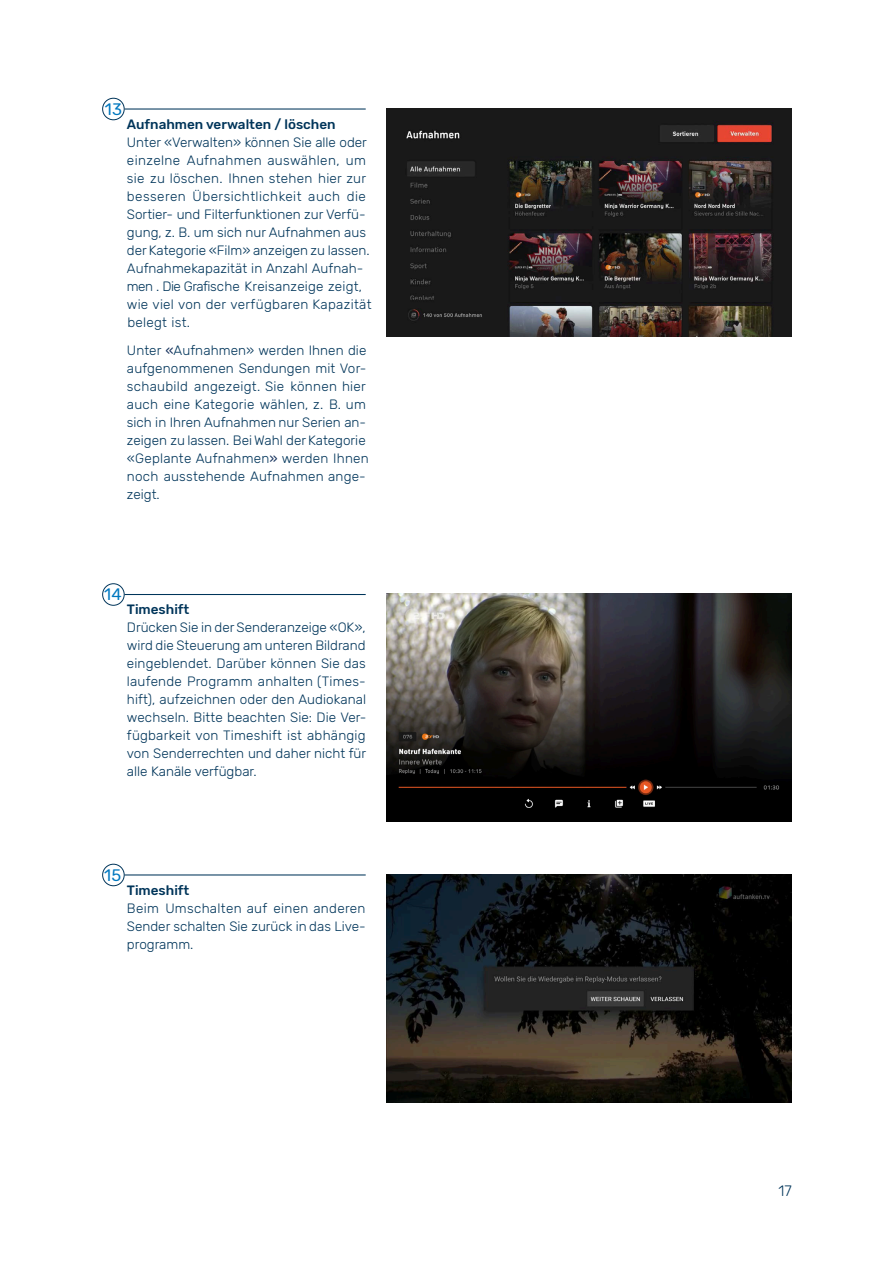
<style>
.page{position:relative;width:894px;height:1264px;background:#fff}
.page>*{position:absolute;margin:0;border:0;box-sizing:border-box;transform-origin:0 0}
.t1{font:16.5px "Rubik";color:#0078c0}
.t2{font:300 15px "Rubik";color:#00355a}
.t3{font:300 13.5px/18px "Rubik";letter-spacing:.005em;color:#00355a;text-align:justify}
.t4{font:500 13.5px "Rubik";color:#00355a}
.s1{font-weight:400;color:#17335e}
</style>
<div class="page">
<hr style="left:124px;top:594px;width:241px;height:1px;background:#00355a">
<hr style="left:124px;top:874px;width:241px;height:1px;background:#00355a">
<hr style="left:124px;top:108px;width:241px;height:1px;background:#00355a">
<div style="left:102px;top:583px;width:22px;height:22px;border:1px solid #00355a;border-radius:50%"></div>
<div style="left:102px;top:863px;width:22px;height:23px;border:1px solid #00355a;border-radius:50%"></div>
<div style="left:102px;top:98px;width:22px;height:22px;border:1px solid #00355a;border-radius:50%"></div>
<img style="left:386px;top:594px;width:405px;height:227px">
<img style="left:386px;top:874px;width:405px;height:228px">
<img style="left:386px;top:108px;width:405px;height:228px">
<p class="t1" style="left:105px;top:99px;width:19px">13</p>
<p class="t4" style="left:127px;top:116px;width:210px">Aufnahmen verwalten / löschen</p>
<p class="t3" style="left:127px;top:133px;width:246px;text-align:left">Unter «Verwalten» können Sie alle oder einzelne Aufnahmen auswählen, um sie zu löschen. Ihnen stehen hier zur besseren Übersichtlichkeit auch die Sortier- und Filterfunktionen zur Verfü&shy;gung, z. B. um sich nur Aufnahmen aus der Kategorie «Film» anzeigen zu lassen.<br>Aufnahmekapazität in Anzahl Aufnah&shy;men . Die Grafische Kreisanzeige zeigt, wie viel von der verfügbaren Kapazität belegt ist.</p>
<p class="t3" style="left:127px;top:341px;width:243px;text-align:left">Unter <span class="s1">«</span>Aufnahmen» werden Ihnen die aufgenommenen Sendungen mit Vor&shy;schaubild angezeigt. Sie können hier auch eine Kategorie wählen, z. B. um sich in Ihren Aufnahmen nur Serien an&shy;zeigen zu lassen. Bei Wahl der Kategorie «Geplante Aufnahmen<span class="s1">»</span> werden Ihnen noch ausstehende Aufnahmen ange&shy;zeigt.</p>
<p class="t1" style="left:104px;top:584px;width:19px">14</p>
<p class="t4" style="left:127px;top:601px;width:64px">Timeshift</p>
<p class="t3" style="left:127px;top:618px;width:241px">Drücken Sie in der Senderanzeige «OK», wird die Steuerung am unteren Bildrand eingeblendet. Darüber können Sie das laufende Programm anhalten (Times&shy;hift), aufzeichnen oder den Audiokanal wechseln. Bitte beachten Sie: Die Ver&shy;fügbarkeit von Timeshift ist abhängig von Senderrechten und daher nicht für alle Kanäle verfügbar.</p>
<p class="t1" style="left:104px;top:865px;width:19px">15</p>
<p class="t4" style="left:127px;top:882px;width:64px">Timeshift</p>
<p class="t3" style="left:127px;top:899px;width:240px">Beim Umschalten auf einen anderen Sender schalten Sie zurück in das Live&shy;programm.</p>
<p class="t2" style="left:778px;top:1181px;width:15px">17</p>
</div>
